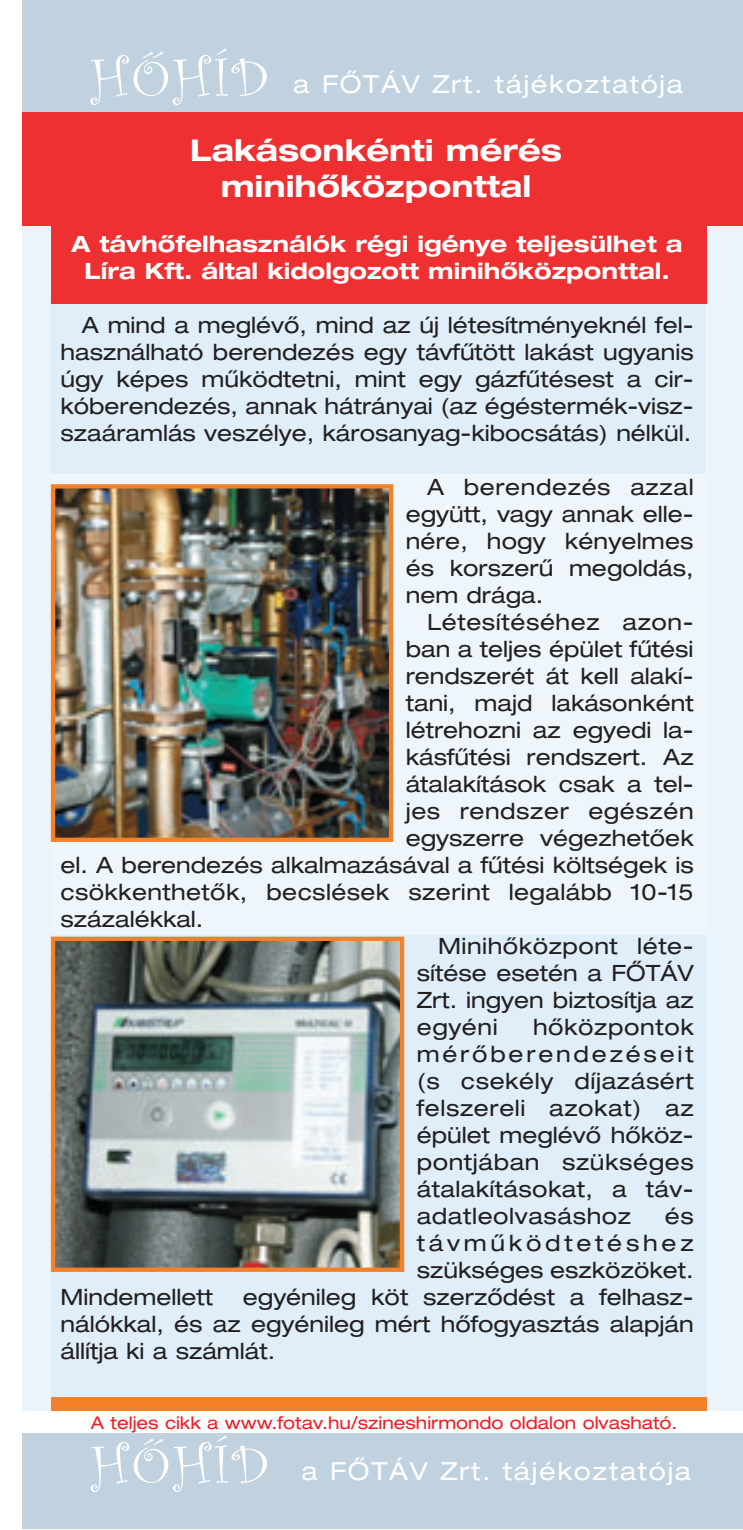
<style>
.page{position:relative;width:743px;height:1530px;background:#fff}
.page>*{position:absolute;margin:0;border:0;box-sizing:border-box;transform-origin:0 0}
.t1{font:30px/36px "Helvetica Ext H Bold";color:#fff;text-align:center}
.t2{font:25px "Helvetica Ext H";letter-spacing:.065em;color:#fff}
.t3{font:22.5px/27px "Helvetica Ext H";color:#231f20;text-align:justify}
.t4{font:22.5px/27px "Helvetica Ext H Bold";color:#fff;text-align:center}
.t5{font:22.5px "Helvetica Ext H";letter-spacing:.025em;color:#231f20}
.t6{font:17.5px "Helvetica Ext H";color:#ee1e24}
</style>
<div class="page">
<div style="left:22px;top:2px;width:720px;height:1527px;background:#ebf4fb"></div>
<div style="left:50px;top:300px;width:655px;height:174px;background:#dfeef9"></div>
<div style="left:51px;top:216px;width:655px;height:88px;background:#ee3032"></div>
<div style="left:51px;top:935px;width:655px;height:474px;background:#dfeef9"></div>
<div style="left:51px;top:1397px;width:655px;height:36px;background:#f38129"></div>
<div style="left:22px;top:1430px;width:720px;height:99px;background:#c0d1df"></div>
<div style="left:22px;top:1411px;width:720px;height:22px;background:#fff"></div>
<div style="left:22px;top:0;width:720px;height:143px;background:#c0d1df"></div>
<svg style="left:90px;top:48px;width:177px;height:57px"></svg>
<svg style="left:90px;top:1435px;width:177px;height:57px"></svg>
<div style="left:22px;top:113px;width:720px;height:113px;background:#ee3032"></div>
<img style="left:56px;top:489px;width:332px;height:348px">
<div style="left:51px;top:484px;width:342px;height:358px;border:4px solid #f38129"></div>
<img style="left:56px;top:942px;width:343px;height:325px">
<div style="left:51px;top:937px;width:353px;height:335px;border:4px solid #f38129"></div>
<p class="t2" style="left:293px;top:75px;width:391px">a FÔTÁV Zrt. tájékoztatója</p>
<h1 class="t1" style="left:190px;top:135px;width:373px">Lakásonkénti mérés minihôközponttal</h1>
<p class="t4" style="left:72px;top:232px;width:612px">A távhôfelhasználók régi igénye teljesülhet a<br>Líra Kft. által kidolgozott minihôközponttal.</p>
<p class="t3" style="left:60px;top:313px;width:634px;text-indent:21px">A mind a meglévô, mind az új létesítményeknél fel&shy;használható berendezés egy távfûtött lakást ugyanis úgy képes mûködtetni, mint egy gázfûtésest a cir&shy;kóberendezés, annak hátrányai (az égéstermék-visz&shy;szaáramlás veszélye, károsanyag-kibocsátás) nélkül.</p>
<p class="t3" style="left:405px;top:475px;width:289px;text-indent:21px">A berendezés azzal együtt, vagy annak elle&shy;nére, hogy kényelmes és korszerû megoldás, nem drága.</p>
<p class="t5" style="left:427px;top:613px;width:268px">Létesítéséhez azon-</p>
<p class="t3" style="left:405px;top:637px;width:289px">ban a teljes épület fûtési</p>
<p class="t3" style="left:405px;top:664px;width:289px">rendszerét át kell alakí-</p>
<p class="t3" style="left:405px;top:691px;width:289px">tani, majd lakásonként</p>
<p class="t3" style="left:405px;top:718px;width:289px">létrehozni az egyedi la-</p>
<p class="t3" style="left:405px;top:745px;width:289px">kásfûtési rendszert. Az</p>
<p class="t3" style="left:405px;top:772px;width:289px">átalakítások csak a tel-</p>
<p class="t5" style="left:405px;top:802px;width:289px">jes rendszer egészén</p>
<p class="t3" style="left:405px;top:826px;width:289px">egyszerre végezhetôek</p>
<p class="t3" style="left:60px;top:853px;width:634px">el. A berendezés alkalmazásával a fûtési költségek is</p>
<p class="t3" style="left:60px;top:880px;width:634px">csökkenthetôk, becslések szerint legalább 10-15</p>
<p class="t3" style="left:60px;top:907px;width:144px">százalékkal.</p>
<p class="t5" style="left:438px;top:937px;width:257px">Minihôközpont léte-</p>
<p class="t3" style="left:416px;top:961px;width:278px">sítése esetén a FÔTÁV</p>
<p class="t3" style="left:416px;top:988px;width:278px">Zrt. ingyen biztosítja az</p>
<p class="t3" style="left:416px;top:1015px;width:82px">egyéni</p>
<p class="t3" style="left:416px;top:1015px;width:278px;text-indent:116px">hôközpontok mérôberendezéseit (s csekély díjazásért felszereli azokat) az épület meglévô hôköz&shy;pontjában szükséges átalakításokat, a táv&shy;adatleolvasáshoz</p>
<p class="t3" style="left:416px;top:1204px;width:278px;text-indent:248px">és távmûködtetéshez szükséges eszközöket.</p>
<p class="t3" style="left:60px;top:1285px;width:634px;text-indent:182px">egyénileg köt szerzôdést a felhasz&shy;nálókkal, és az egyénileg mért hôfogyasztás alapján állítja ki a számlát.</p>
<p class="t3" style="left:60px;top:1285px;width:154px">Mindemellett</p>
<p class="t6" style="left:91px;top:1416px;width:588px">A teljes cikk a www.fotav.hu/szineshirmondo oldalon olvasható.</p>
<p class="t2" style="left:301px;top:1462px;width:391px">a FÔTÁV Zrt. tájékoztatója</p>
</div>
